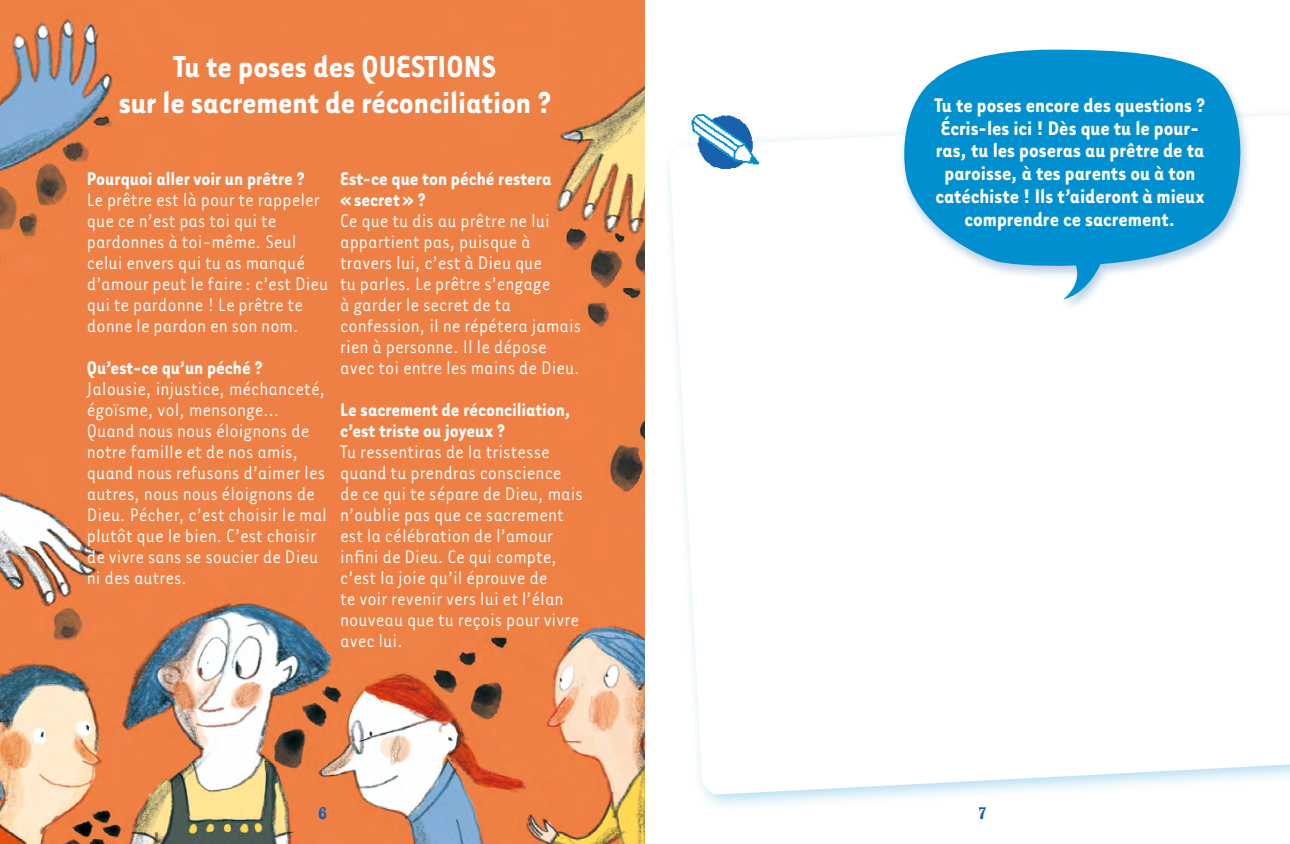
<style>
.page{position:relative;width:1290px;height:844px;background:#fff}
.page>*{position:absolute;margin:0;border:0;box-sizing:border-box;transform-origin:0 0}
.t1{font:700 35px/36.8px "Tarzana Narrow";color:#fff;text-align:center}
.t2{font:700 22.75px/22.8px "Tarzana Narrow";color:#fff;text-align:center}
.t3{font:21px/21px "Tarzana Narrow";color:#fff}
.t4{font:700 21px/21px "Tarzana Narrow";color:#fff}
.t5{font:17.5px "Putain";color:#1961ac}
</style>
<div class="page">
<img style="left:0;top:0;width:645px;height:843px">
<div style="left:661px;top:106px;width:629px;height:706px;background:#008fcf;opacity:.3"></div>
<svg style="left:669px;top:114px;width:621px;height:681px"></svg>
<img style="left:691px;top:106px;width:65px;height:76px">
<img style="left:690px;top:109px;width:75px;height:65px">
<div style="left:898px;top:47px;width:353px;height:265px;background:#fff"></div>
<svg style="left:899px;top:50px;width:351px;height:249px;fill:#008fcf"></svg>
<h1 class="t1" style="left:119px;top:46px;width:434px">Tu te poses des questi ons<br>sur le sacrement de réconciliation ?</h1>
<p class="t4" style="left:87px;top:167px;width:219px">Pourquoi aller voir un prêtre ?</p>
<p class="t3" style="left:87px;top:188px;width:243px">Le prêtre est là pour te rappeler que ce n’est pas toi qui te pardonnes à toi-même. Seul celui envers qui tu as manqué d’amour peut le faire : c’est Dieu qui te pardonne ! Le prêtre te donne le pardon en son nom.</p>
<p class="t4" style="left:87px;top:356px;width:177px">Qu’est-ce qu’un péché ?</p>
<p class="t3" style="left:87px;top:377px;width:242px">Jalousie, injustice, méchanceté, égoïsme, vol, mensonge…<br>Quand nous nous éloignons de notre famille et de nos amis, quand nous refusons d’aimer les autres, nous nous éloignons de<br>Dieu. Pécher, c’est choisir le mal plutôt que le bien. C’est choisir de vivre sans se soucier de Dieu ni des autres.</p>
<p class="t4" style="left:340px;top:167px;width:213px">Est-ce que ton péché restera «secret» ?</p>
<p class="t3" style="left:340px;top:209px;width:243px">Ce que tu dis au prêtre ne lui appartient pas, puisque à travers lui, c’est à Dieu que<br>tu parles. Le prêtre s’engage<br>à garder le secret de ta confession, il ne répétera jamais rien à personne. Il le dépose avec toi entre les mains de Dieu.</p>
<p class="t4" style="left:340px;top:398px;width:232px">Le sacrement de réconciliation, c’est triste ou joyeux ?</p>
<p class="t3" style="left:340px;top:440px;width:244px">Tu ressentiras de la tristesse quand tu prendras conscience de ce qui te sépare de Dieu, mais n’oublie pas que ce sacrement est la célébration de l’amour infini de Dieu. Ce qui compte, c’est la joie qu’il éprouve de<br>te voir revenir vers lui et l’élan nouveau que tu reçois pour vivre avec lui.</p>
<p class="t2" style="left:935px;top:92px;width:272px">Tu te poses encore des questions ?<br>Écris-les ici ! Dès que tu le pour&shy;ras, tu les poseras au prêtre de ta paroisse, à tes parents ou à ton catéchiste ! Ils t’aideront à mieux comprendre ce sacrement.</p>
<p class="t5" style="left:318px;top:803px;width:10px">6</p>
<p class="t5" style="left:979px;top:803px;width:9px">7</p>
</div>
